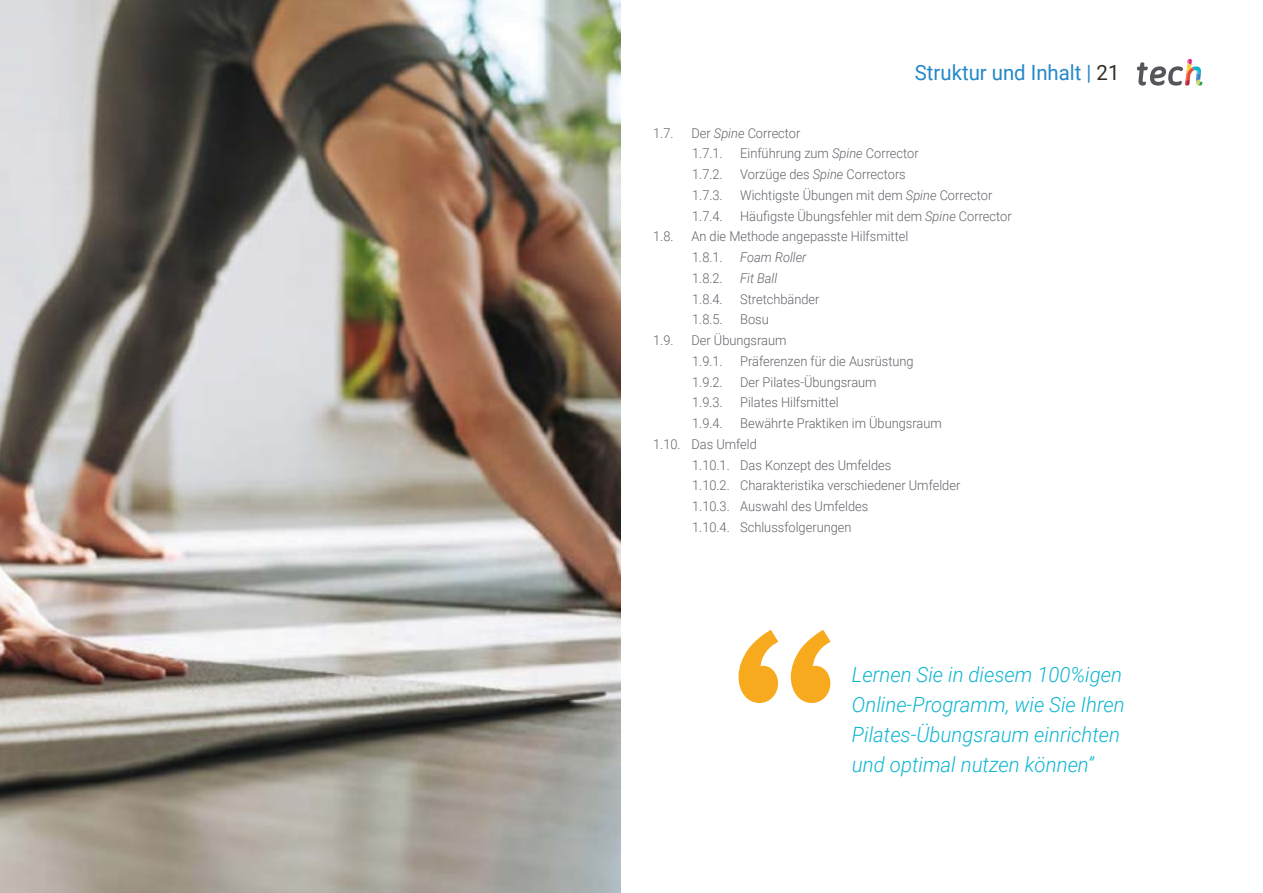
<style>
.page{position:relative;width:1263px;height:893px;background:#fff}
.page>*{position:absolute;margin:0;border:0;box-sizing:border-box;transform-origin:0 0}
.t1{font:italic 300 21px/30px "Roboto";color:#0fb6cf}
.t2{font:21px "Roboto";color:#2488c9}
.t3{font:300 13.5px/20.7px "Roboto";color:#61646a;scale:.95 1}
.t4{font:italic 300 13.5px "Roboto";color:#61646a;scale:.95 1}
.s1{color:#312e20}
.s2{font-style:italic}
</style>
<div class="page">
<svg style="left:1137px;top:59px;width:65px;height:27px"></svg>
<svg style="left:738px;top:630px;width:93px;height:73px"></svg>
<img style="left:0;top:0;width:621px;height:893px">
<h1 class="t2" style="left:915px;top:57px;width:206px">Struktur und Inhalt | <span class="s1">21</span></h1>
<p class="t3" style="left:653px;top:122px;width:23px">1.7.</p>
<p class="t3" style="left:691px;top:122px;width:116px">Der <span class="s2">Spine</span> Corrector<br>1.7.1.</p>
<p class="t3" style="left:740px;top:143px;width:189px">Einführung zum <span class="s2">Spine</span> Corrector</p>
<p class="t3" style="left:692px;top:164px;width:34px">1.7.2.</p>
<p class="t3" style="left:740px;top:164px;width:176px">Vorzüge des <span class="s2">Spine</span> Correctors</p>
<p class="t3" style="left:692px;top:184px;width:34px">1.7.3.</p>
<p class="t3" style="left:740px;top:184px;width:267px">Wichtigste Übungen mit dem <span class="s2">Spine</span> Corrector</p>
<p class="t3" style="left:692px;top:205px;width:34px">1.7.4.</p>
<p class="t3" style="left:740px;top:205px;width:287px">Häufigste Übungsfehler mit dem <span class="s2">Spine</span> Corrector</p>
<p class="t3" style="left:653px;top:226px;width:23px">1.8.</p>
<p class="t3" style="left:691px;top:226px;width:230px">An die Methode angepasste Hilfsmittel<br>1.8.1.</p>
<p class="t4" style="left:740px;top:248px;width:71px">Foam Roller</p>
<p class="t3" style="left:692px;top:267px;width:34px">1.8.2.</p>
<p class="t4" style="left:740px;top:269px;width:41px">Fit Ball</p>
<p class="t3" style="left:692px;top:288px;width:34px">1.8.4.</p>
<p class="t3" style="left:740px;top:288px;width:85px">Stretchbänder</p>
<p class="t3" style="left:692px;top:309px;width:34px">1.8.5.</p>
<p class="t3" style="left:740px;top:309px;width:32px">Bosu</p>
<p class="t3" style="left:653px;top:330px;width:23px">1.9.</p>
<p class="t3" style="left:691px;top:330px;width:102px">Der Übungsraum<br>1.9.1.</p>
<p class="t3" style="left:740px;top:350px;width:184px">Präferenzen für die Ausrüstung</p>
<p class="t3" style="left:692px;top:371px;width:34px">1.9.2.</p>
<p class="t3" style="left:740px;top:371px;width:145px">Der Pilates-Übungsraum</p>
<p class="t3" style="left:692px;top:392px;width:34px">1.9.3.</p>
<p class="t3" style="left:740px;top:392px;width:105px">Pilates Hilfsmittel</p>
<p class="t3" style="left:692px;top:413px;width:34px">1.9.4.</p>
<p class="t3" style="left:740px;top:413px;width:214px">Bewährte Praktiken im Übungsraum</p>
<p class="t3" style="left:653px;top:433px;width:111px">1.10. Das Umfeld</p>
<p class="t3" style="left:692px;top:454px;width:211px">1.10.1. Das Konzept des Umfeldes</p>
<p class="t3" style="left:692px;top:475px;width:284px">1.10.2. Charakteristika verschiedener Umfelder</p>
<p class="t3" style="left:692px;top:496px;width:187px">1.10.3. Auswahl des Umfeldes</p>
<p class="t3" style="left:692px;top:516px;width:169px">1.10.4. Schlussfolgerungen</p>
<h1 class="t1" style="left:852px;top:659px;width:274px">Lernen Sie in diesem 100%igen<br>Online-Programm, wie Sie Ihren<br>Pilates-Übungsraum einrichten und optimal nutzen können”</h1>
</div>
